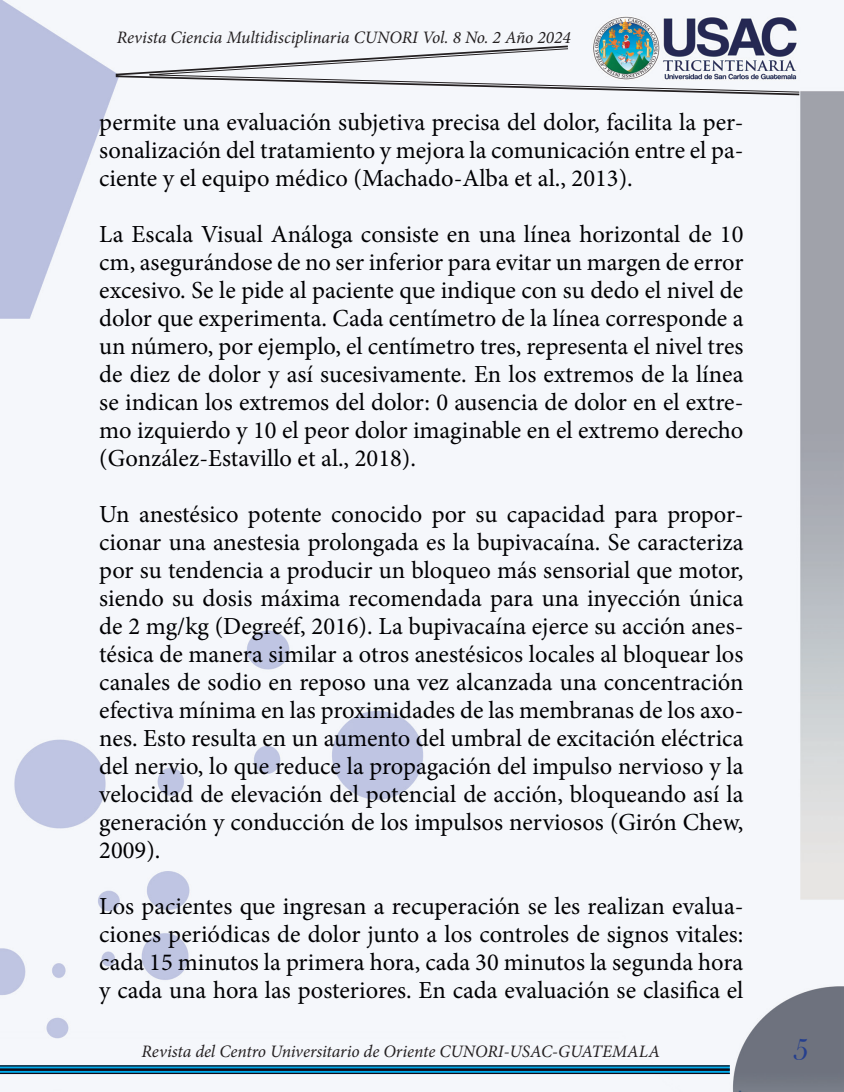
<style>
.page{position:relative;width:844px;height:1092px;background:#fff}
.page>*{position:absolute;margin:0;border:0;box-sizing:border-box;transform-origin:0 0}
.t1{font:31.5px "Bask Old Face";color:#253f8e}
.t2{font:24.5px/28px "Minion Pro";color:#000002;text-align:justify}
.t3{font:italic 17.5px "Minion Pro";letter-spacing:-.005em;color:#231f20}
</style>
<div class="page">
<img style="left:0;top:0;width:843px;height:1091px">
<svg style="left:115px;top:45px;width:685px;height:51px"></svg>
<svg style="left:0;top:1066px;width:729px;height:6px;background:#0572a0"></svg>
<hr style="left:0;top:1065px;width:729px;height:1px;background:#100c18">
<hr style="left:0;top:1068px;width:729px;height:2px;background:#100c18">
<hr style="left:0;top:1072px;width:729px;height:1px;background:#100c18">
<p class="t3" style="left:117px;top:25px;width:455px">Revista Ciencia Multidisciplinaria CUNORI Vol. 8 No. 2 Año 2024</p>
<p class="t2" style="left:99px;top:108px;width:645px">permite una evaluación subjetiva precisa del dolor, facilita la per&shy;sonalización del tratamiento y mejora la comunicación entre el pa&shy;ciente y el equipo médico (Machado-Alba et al., 2013).</p>
<p class="t2" style="left:99px;top:220px;width:645px">La Escala Visual Análoga consiste en una línea horizontal de 10 cm, asegurándose de no ser inferior para evitar un margen de error excesivo. Se le pide al paciente que indique con su dedo el nivel de dolor que experimenta. Cada centímetro de la línea corresponde a un número, por ejemplo, el centímetro tres, representa el nivel tres de diez de dolor y así sucesivamente. En los extremos de la línea se indican los extremos del dolor: 0 ausencia de dolor en el extre&shy;mo izquierdo y 10 el peor dolor imaginable en el extremo derecho (González-Estavillo et al., 2018).</p>
<p class="t2" style="left:99px;top:500px;width:645px">Un anestésico potente conocido por su capacidad para propor&shy;cionar una anestesia prolongada es la bupivacaína. Se caracteriza por su tendencia a producir un bloqueo más sensorial que motor, siendo su dosis máxima recomendada para una inyección única de 2 mg/kg (Degreéf, 2016). La bupivacaína ejerce su acción anes&shy;tésica de manera similar a otros anestésicos locales al bloquear los canales de sodio en reposo una vez alcanzada una concentración efectiva mínima en las proximidades de las membranas de los axo&shy;nes. Esto resulta en un aumento del umbral de excitación eléctrica del nervio, lo que reduce la propagación del impulso nervioso y la velocidad de elevación del potencial de acción, bloqueando así la generación y conducción de los impulsos nerviosos (Girón Chew, 2009).</p>
<p class="t2" style="left:99px;top:892px;width:645px">Los pacientes que ingresan a recuperación se les realizan evalua&shy;ciones periódicas de dolor junto a los controles de signos vitales: cada 15 minutos la primera hora, cada 30 minutos la segunda hora y cada una hora las posteriores. En cada evaluación se clasifica el</p>
<p class="t3" style="left:141px;top:1039px;width:520px">Revista del Centro Universitario de Oriente CUNORI-USAC-GUATEMALA</p>
<p class="t1" style="left:792px;top:1032px;width:17px">5</p>
</div>
